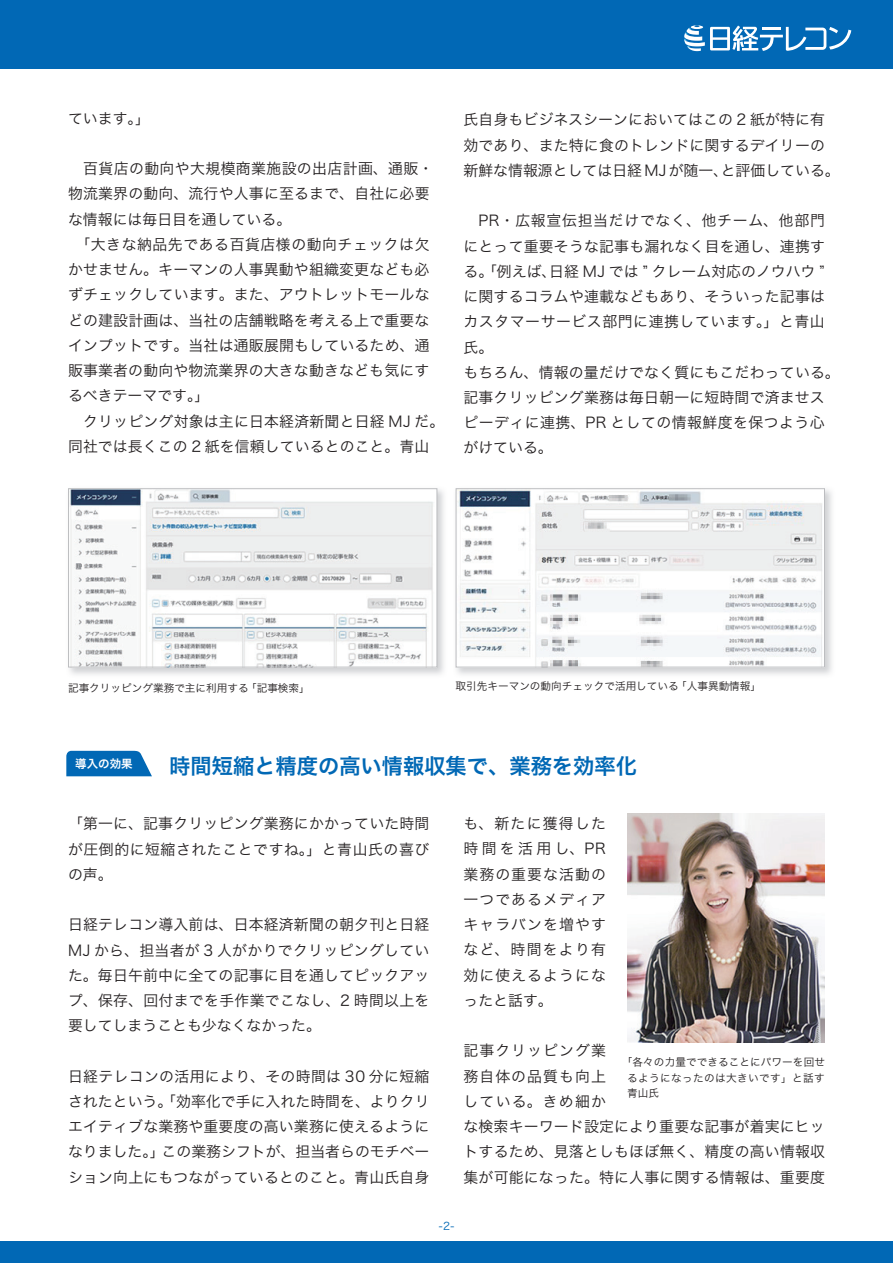
<style>
.page{position:relative;width:893px;height:1263px;background:#fff}
.page>*{position:absolute;margin:0;border:0;box-sizing:border-box;transform-origin:0 0}
.t1{font:21.3px "Hiragino Sans Pr 6 N W6";color:#0168b5}
.t2{font:14.85px/25.2px "Hiragino Sans Pr 6 N W3";letter-spacing:.015em;color:#231f20}
.t3{font:11.55px "Hiragino Sans Pr 6 N W6";color:#fff}
.t4{font:10.65px/15.9px "Hiragino Sans Pr 6 N W3";color:#231f20;text-align:justify}
.t5{font:10.65px "Hiragino Sans Pr 6 N W3";color:#0168b5}
</style>
<div class="page">
<div style="left:0;top:1242px;width:893px;height:21px;background:#0168b5"></div>
<div style="left:0;top:0;width:893px;height:68px;background:#0168b5"></div>
<img style="left:69px;top:488px;width:375px;height:187px">
<img style="left:70px;top:490px;width:365px;height:176px">
<div style="left:68px;top:488px;width:369px;height:180px;border:1px solid #bcbdc0"></div>
<img style="left:458px;top:490px;width:365px;height:176px">
<div style="left:456px;top:488px;width:369px;height:180px;border:1px solid #bcbdc0"></div>
<svg style="left:66px;top:751px;width:86px;height:25px;background:#1574bb"></svg>
<img style="left:627px;top:813px;width:198px;height:230px">
<svg style="left:684px;top:26px;width:167px;height:25px"></svg>
<p class="t2" style="left:68px;top:104px;width:83px">ています「。</p>
<p class="t2" style="left:68px;top:155px;width:378px">　百貨店の動向や大規模商業施設の出店計画、通販・物流業界の動向、流行や人事に至るまで、自社に必要な情報には毎日目を通している。<br>　「大きな納品先である百貨店様の動向チェックは欠かせません。キーマンの人事異動や組織変更なども必ずチェックしています。また、アウトレットモールなどの建設計画は、当社の店舗戦略を考える上で重要なインプットです。当社は通販展開もしているため、通販事業者の動向や物流業界の大きな動きなども気にするべきテーマです「。<br>　クリッピング対象は主に日本経済新聞と日経 MJ だ。同社では長くこの 2 紙を信頼しているとのこと。青山</p>
<p class="t2" style="left:463px;top:106px;width:363px">氏自身もビジネスシーンにおいてはこの 2 紙が特に有</p>
<p class="t2" style="left:463px;top:131px;width:363px">効であり、また特に食のトレンドに関するデイリーの</p>
<p class="t2" style="left:721px;top:157px;width:121px">と評価している。</p>
<p class="t2" style="left:463px;top:157px;width:266px">新鮮な情報源としては日経 MJ が随一、</p>
<p class="t2" style="left:463px;top:207px;width:363px;text-align:right">　PR・広報宣伝担当だけでなく、他チーム、他部門にとって重要そうな記事も漏れなく目を通し、連携す日経 MJ では ” クレーム対応のノウハウ “</p>
<p class="t2" style="left:463px;top:258px;width:378px">る。「例えば、<br>に関するコラムや連載などもあり、そういった記事はカスタマーサービス部門に連携しています。」と青山氏。<br>もちろん、情報の量だけでなく質にもこだわっている。記事クリッピング業務は毎日朝一に短時間で済ませスピーディに連携、PR としての情報鮮度を保つよう心がけている。</p>
<p class="t4" style="left:68px;top:679px;width:182px">記事クリッピング業務で主に利用する</p>
<p class="t4" style="left:246px;top:679px;width:65px">「記事検索」</p>
<p class="t4" style="left:456px;top:677px;width:225px">取引先キーマンの動向チェックで活用している</p>
<p class="t4" style="left:676px;top:677px;width:87px">「人事異動情報「</p>
<p class="t3" style="left:75px;top:753px;width:59px">導入の効果</p>
<h1 class="t1" style="left:169px;top:746px;width:469px">時間短縮と精度の高い情報収集で、業務を効率化</h1>
<p class="t2" style="left:68px;top:810px;width:363px;text-align:justify">「第一に、記事クリッピング業務にかかっていた時間が圧倒的に短縮されたことですね。」と青山氏の喜びの声。</p>
<p class="t2" style="left:68px;top:911px;width:363px;text-align:justify">日経テレコン導入前は、日本経済新聞の朝夕刊と日経MJ から、担当者が 3 人がかりでクリッピングしていた。毎日午前中に全ての記事に目を通してピックアップ、保存、回付までを手作業でこなし、2 時間以上を要してしまうことも少なくなかった。</p>
<p class="t2" style="left:68px;top:1062px;width:363px;text-align:right">日経テレコンの活用により、その時間は 30 分に短縮されたという。「効率化で手に入れた時間を、よりクリエイティブな業務や重要度の高い業務に使えるようにこの業務シフトが、担当者らのモチベー</p>
<p class="t2" style="left:68px;top:1138px;width:363px">なりました。」<br>ション向上にもつながっているとのこと。青山氏自身</p>
<p class="t2" style="left:463px;top:810px;width:144px;text-align:justify">も、新たに獲得した時間を活用し、PR業務の重要な活動の一つであるメディアキャラバンを増やすなど、時間をより有効に使えるようになったと話す。</p>
<p class="t2" style="left:463px;top:1037px;width:363px">記事クリッピング業<br>務自体の品質も向上<br>している。きめ細か<br>な検索キーワード設定により重要な記事が着実にヒットするため、見落としもほぼ無く、精度の高い情報収集が可能になった。特に人事に関する情報は、重要度</p>
<p class="t4" style="left:627px;top:1053px;width:199px;text-indent:-5px">「各々の力量でできることにパワーを回せるようになったのは大きいです」と話す青山氏</p>
<p class="t5" style="left:439px;top:1217px;width:17px">-2-</p>
</div>
